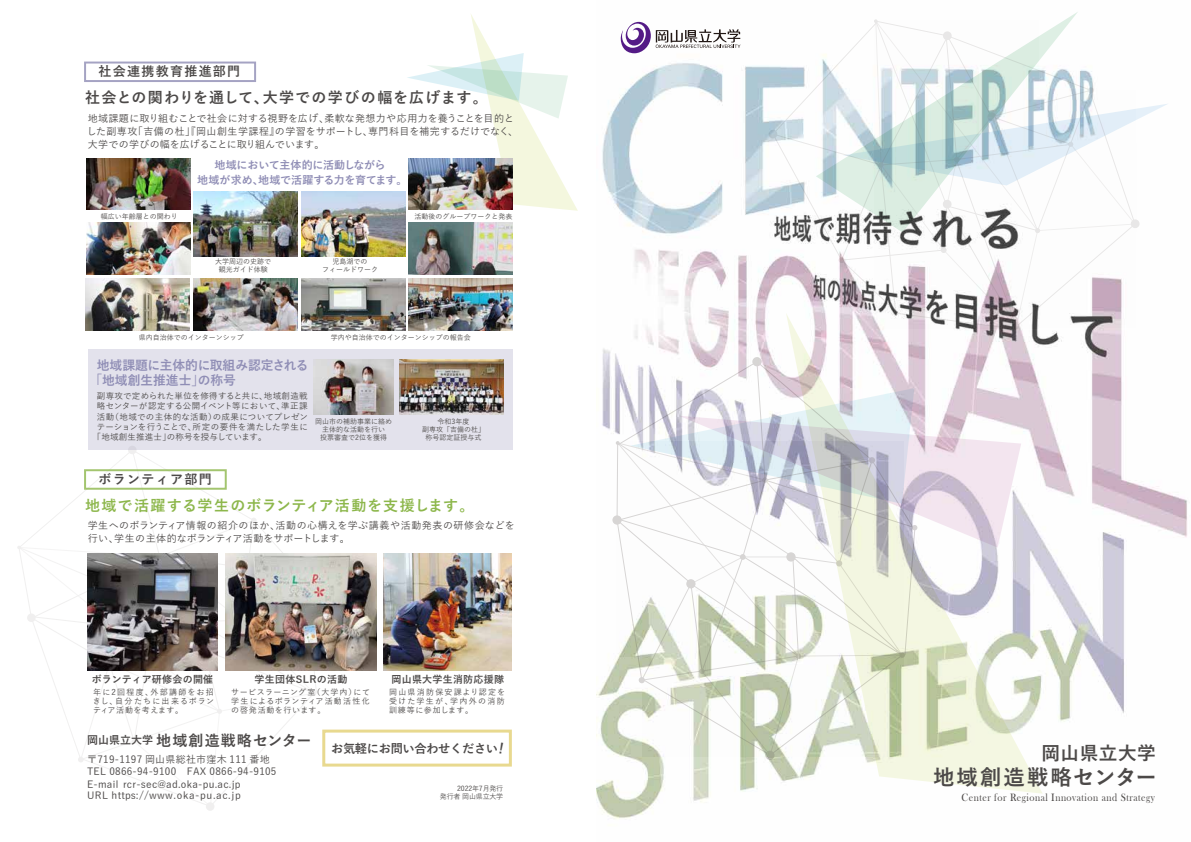
<style>
.page{position:relative;width:1191px;height:842px;background:#fff}
.page>*{position:absolute;margin:0;border:0;box-sizing:border-box;transform-origin:0 0}
.t1{font:700 21.3px "Yu Gothic";letter-spacing:.1em;color:#4c4948}
.t2{font:700 18.7px "Yu Gothic";letter-spacing:.025em;color:#4c4948}
.t3{font:700 15px "Yu Gothic";letter-spacing:.075em;color:#4c4948}
.t4{font:700 15px "Yu Gothic";letter-spacing:.06em;color:#8db74c}
.t5{font:700 13px/15.6px "Yu Gothic";color:#8f8db5}
.t6{font:700 13px "Yu Gothic";letter-spacing:.1em;color:#4c4948}
.t7{font:700 12.2px "Yu Gothic";letter-spacing:-.025em;color:#4c4948}
.t8{font:11px "Bask Old Face";letter-spacing:.05em;color:#4c4948;scale:.9 1}
.t9{font:700 11px/15px "Yu Gothic";letter-spacing:-.025em;color:#8f8db5;text-align:center}
.t10{font:500 10px/13px "Yu Gothic";letter-spacing:.025em;color:#4c4948}
.t11{font:500 10px/13px "Yu Gothic";letter-spacing:.045em;color:#4c4948}
.t12{font:700 10px "Yu Gothic";letter-spacing:.025em;color:#4c4948}
.t13{font:700 10px "Yu Gothic";color:#4c4948}
.t14{font:500 8.5px "Yu Gothic";letter-spacing:.025em;color:#4c4948}
.t15{font:500 8.5px "Yu Gothic";letter-spacing:.045em;color:#4c4948}
.t16{font:500 8px/9px "Yu Gothic";letter-spacing:.1em;color:#4c4948;text-align:justify}
.t17{font:500 7px/8px "Yu Gothic";color:#4c4948;text-align:center}
.t18{font:500 7px/8px "Yu Gothic";letter-spacing:-.025em;color:#4c4948;text-align:right}
.s1{font-size:11px}
</style>
<div class="page">
<img style="left:301px;top:192px;width:104px;height:64px">
<img style="left:194px;top:192px;width:104px;height:64px">
<svg style="left:17px;top:450px;width:300px;height:361px"></svg>
<svg style="left:407px;top:14px;width:171px;height:197px"></svg>
<img style="left:596px;top:21px;width:591px;height:798px">
<img style="left:88px;top:553px;width:130px;height:118px">
<svg style="left:752px;top:357px;width:9px;height:9px"></svg>
<svg style="left:612px;top:515px;width:9px;height:10px"></svg>
<svg style="left:765px;top:751px;width:9px;height:9px"></svg>
<svg style="left:616px;top:360px;width:170px;height:396px"></svg>
<svg style="left:768px;top:19px;width:400px;height:310px"></svg>
<svg style="left:786px;top:313px;width:256px;height:481px"></svg>
<div style="left:84px;top:62px;width:172px;height:20px;border:2px solid #8f8db5"></div>
<div style="left:85px;top:462px;width:141px;height:18px;background:#fff"></div>
<div style="left:84px;top:469px;width:143px;height:21px;border:2px solid #8db74c"></div>
<svg style="left:621px;top:22px;width:119px;height:31px"></svg>
<img style="left:226px;top:553px;width:150px;height:118px">
<img style="left:384px;top:553px;width:128px;height:118px">
<img style="left:194px;top:279px;width:104px;height:51px">
<img style="left:86px;top:223px;width:104px;height:51px">
<img style="left:408px;top:223px;width:104px;height:51px">
<img style="left:86px;top:158px;width:104px;height:52px">
<img style="left:408px;top:158px;width:104px;height:52px">
<img style="left:86px;top:279px;width:104px;height:51px">
<img style="left:301px;top:279px;width:104px;height:51px">
<img style="left:408px;top:279px;width:104px;height:51px">
<div style="left:87px;top:350px;width:425px;height:100px;background:#e3e2ec"></div>
<img style="left:399px;top:359px;width:105px;height:56px">
<img style="left:314px;top:359px;width:79px;height:56px">
<h3 class="t6" style="left:99px;top:64px;width:143px">社会連携教育推進部門</h3>
<h3 class="t3" style="left:85px;top:89px;width:404px">社会との関わりを通して、大学での学びの幅を広げます。</h3>
<p class="t10" style="left:87px;top:110px;width:433px">地域課題に取り組むことで社会に対する視野を広げ、柔軟な発想力や応用力を養うことを目的とした副専攻「吉備の杜」『岡山創生学課程』の学習をサポートし、専門科目を補完するだけでなく、大学での学びの幅を広げることに取り組んでいます。</p>
<p class="t9" style="left:197px;top:158px;width:212px">地域において主体的に活動しながら<br>地域が求め、地域で活躍する力を育てます。</p>
<p class="t17" style="left:101px;top:212px;width:78px">幅広い年齢層との関わり</p>
<p class="t17" style="left:414px;top:212px;width:99px">活動後のグループワークと発表</p>
<p class="t17" style="left:215px;top:257px;width:57px">大学周辺の史跡で観光ガイド体験</p>
<p class="t17" style="left:322px;top:257px;width:57px">児島湖での<br>フィールドワーク</p>
<p class="t17" style="left:139px;top:332px;width:106px">県内自治体でのインターンシップ</p>
<p class="t17" style="left:331px;top:333px;width:141px">学内や自治体でのインターンシップの報告会</p>
<h3 class="t5" style="left:89px;top:357px;width:220px;text-indent:7px">地域課題に主体的に取組み認定される「地域創生推進士」の称号</h3>
<p class="t14" style="left:97px;top:388px;width:212px">副専攻で定められた単位を修得すると共に、地域創造戦</p>
<p class="t14" style="left:97px;top:398px;width:212px">略センターが認定する公開イベント等において、準正課</p>
<p class="t15" style="left:97px;top:409px;width:213px">活動（地域での主体的な活動）の成果についてプレゼン</p>
<p class="t14" style="left:97px;top:419px;width:213px">テーションを行うことで、所定の要件を満たした学生に</p>
<p class="t14" style="left:93px;top:429px;width:176px">「地域創生推進士」の称号を授与しています。</p>
<p class="t17" style="left:315px;top:417px;width:78px">岡山市の補助事業に絡め主体的な活動を行い<br>投票審査で2位を獲得</p>
<h3 class="t6" style="left:99px;top:472px;width:115px">ボランティア部門</h3>
<p class="t17" style="left:422px;top:417px;width:64px">令和3年度<br>副専攻「吉備の杜」称号認定証授与式</p>
<h3 class="t4" style="left:85px;top:497px;width:391px">地域で活躍する学生のボランティア活動を支援します。</h3>
<p class="t11" style="left:88px;top:518px;width:428px">学生へのボランティア情報の紹介のほか、活動の心構えを学ぶ講義や活動発表の研修会などを行い、学生の主体的なボランティア活動をサポートします。</p>
<p class="t13" style="left:92px;top:674px;width:123px">ボランティア研修会の開催</p>
<p class="t12" style="left:254px;top:674px;width:94px">学生団体SLRの活動</p>
<p class="t12" style="left:391px;top:674px;width:114px">岡山県大学生消防応援隊</p>
<p class="t16" style="left:389px;top:687px;width:118px">岡山県消防保安課より認定を受けた学生が、学内外の消防訓練等に参加します。</p>
<h3 class="t3" style="left:87px;top:732px;width:226px"><span class="s1">岡山県立大学</span> 地域創造戦略センター</h3>
<p class="t10" style="left:87px;top:752px;width:191px;line-height:12.1px">〒719-1197 岡山県総社市窪木 111 番地<br>TEL 0866-94-9100　FAX 0866-94-9105</p>
<p class="t10" style="left:87px;top:777px;width:155px">E-mail rcr-sec@ad.oka-pu.ac.jp</p>
<p class="t16" style="left:93px;top:687px;width:123px">年に2回程度、外部講師をお招きし、自分たちに出来るボランティア活動を考えます。</p>
<p class="t16" style="left:231px;top:687px;width:140px">サービスラーニング室（大学内）にて学生によるボランティア活動活性化の啓発活動を行います。</p>
<p class="t7" style="left:331px;top:741px;width:168px">お気軽にお問い合わせください</p>
<p class="t18" style="left:440px;top:783px;width:65px">2022年7月発行<br>発行者 岡山県立大学</p>
<p class="t11" style="left:87px;top:788px;width:155px">URL https://www.oka-pu.ac.jp</p>
<h2 class="t2" style="left:1041px;top:742px;width:116px">岡山県立大学</h2>
<p class="t8" style="left:961px;top:792px;width:216px">Center for Regional Innovation and Strategy</p>
<h1 class="t1" style="left:933px;top:765px;width:225px">地域創造戦略センター</h1>
</div>
